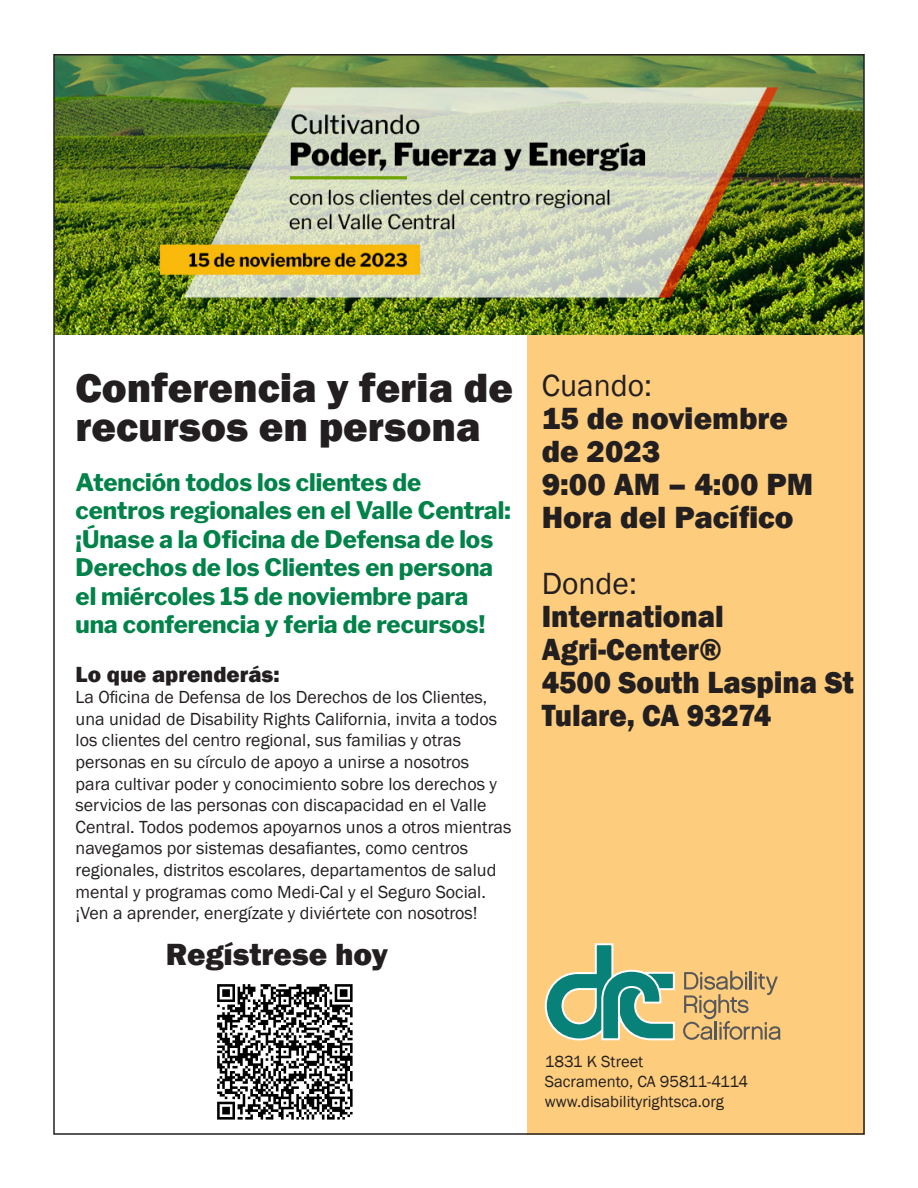
<style>
.page{position:relative;width:918px;height:1188px;background:#fff}
.page>*{position:absolute;margin:0;border:0;box-sizing:border-box;transform-origin:0 0}
.t1{font:800 42px/39px "Franklin Gothic";color:#231f20}
.t2{font:800 31.5px/33px "Franklin Gothic";color:#231f20}
.t3{font:800 31.5px/33px "Franklin Gothic";color:#231f20;scale:.94 1}
.t4{font:31.5px "Franklin Gothic";color:#231f20}
.t5{font:100 24px/28.5px "Libre Franklin";color:#018249}
.t6{font:800 22.5px "Franklin Gothic";color:#231f20}
.t7{font:18px/21.6px "Franklin Gothic";color:#231f20}
.t8{font:16.5px "Franklin Gothic";color:#231f20}
</style>
<div class="page">
<div style="left:527px;top:319px;width:338px;height:816px;background:#fdcc7c"></div>
<img style="left:56px;top:57px;width:806px;height:277px">
<svg style="left:683px;top:971px;width:98px;height:69px"></svg>
<svg style="left:545px;top:943px;width:130px;height:97px"></svg>
<img style="left:217px;top:984px;width:136px;height:136px">
<p class="t1" style="left:76px;top:368px;width:439px">Conferencia y feria de recursos en persona</p>
<p class="t5" style="left:76px;top:465px;width:437px">Atención todos los clientes de centros regionales en el Valle Central: ¡Únase a la Oficina de Defensa de los Derechos de los Clientes en persona el miércoles 15 de noviembre para una conferencia y feria de recursos!</p>
<p class="t6" style="left:76px;top:660px;width:206px">Lo que aprenderás:</p>
<p class="t7" style="left:76px;top:687px;width:437px">La Oficina de Defensa de los Derechos de los Clientes, una unidad de Disability Rights California, invita a todos los clientes del centro regional, sus familias y otras personas en su círculo de apoyo a unirse a nosotros<br>para cultivar poder y conocimiento sobre los derechos y servicios de las personas con discapacidad en el Valle Central. Todos podemos apoyarnos unos a otros mientras navegamos por sistemas desafiantes, como centros regionales, distritos escolares, departamentos de salud mental y programas como Medi-Cal y el Seguro Social. ¡Ven a aprender, energízate y diviértete con nosotros!</p>
<p class="t2" style="left:166px;top:938px;width:224px">Regístrese hoy</p>
<p class="t4" style="left:542px;top:366px;width:112px">Cuando:</p>
<p class="t2" style="left:542px;top:402px;width:248px">15 de noviembre de 2023</p>
<p class="t2" style="left:542px;top:468px;width:273px">9:00 AM – 4:00 PM</p>
<p class="t2" style="left:542px;top:501px;width:253px">Hora del Pacífico</p>
<p class="t4" style="left:542px;top:564px;width:97px">Donde:</p>
<p class="t3" style="left:542px;top:600px;width:195px">International<br>Agri-Center®</p>
<p class="t3" style="left:542px;top:666px;width:333px">4500 South Laspina St</p>
<p class="t3" style="left:542px;top:699px;width:246px">Tulare, CA 93274</p>
<p class="t8" style="left:545px;top:1051px;width:100px">1831 K Street</p>
<p class="t8" style="left:545px;top:1071px;width:205px">Sacramento, CA 95811-4114</p>
<p class="t8" style="left:545px;top:1091px;width:181px">www.disabilityrightsca.org</p>
</div>
